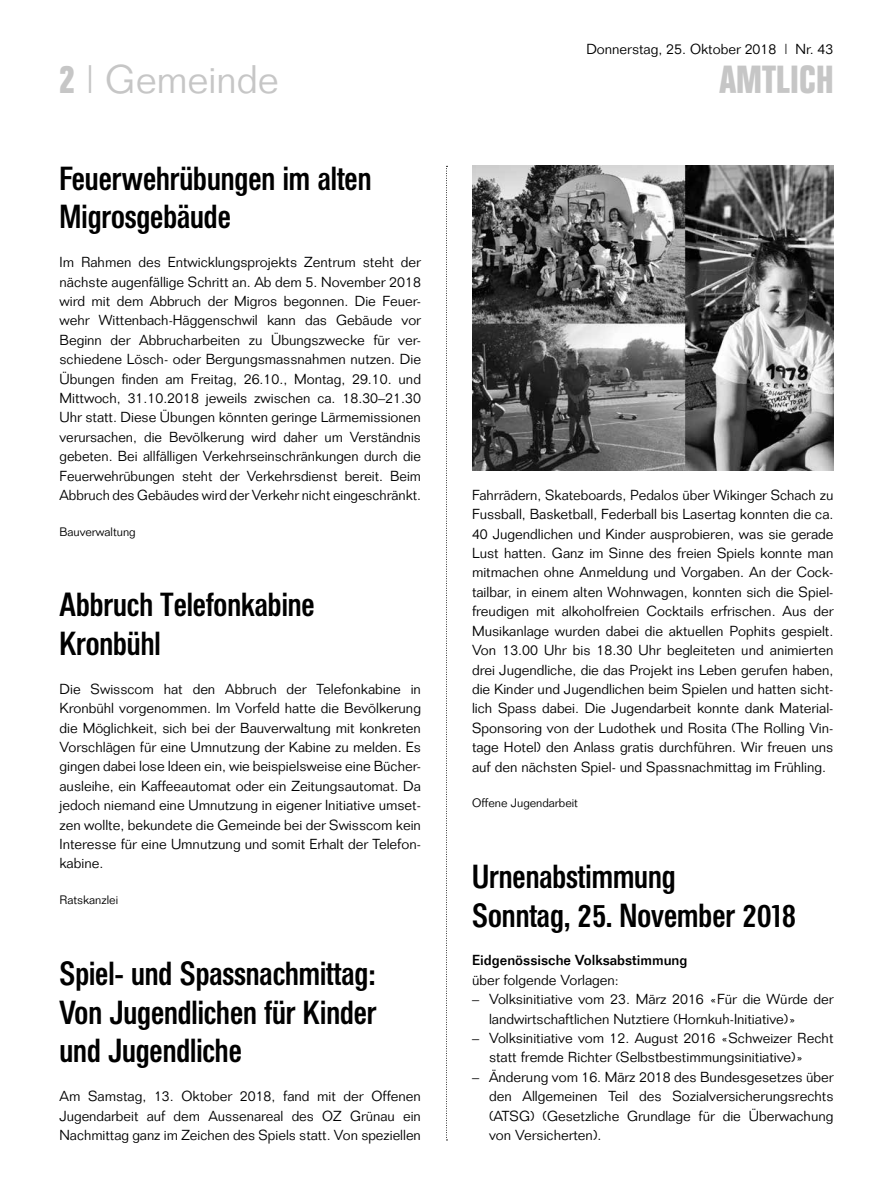
<style>
.page{position:relative;width:893px;height:1191px;background:#fff}
.page>*{position:absolute;margin:0;border:0;box-sizing:border-box;transform-origin:0 0}
.t1{font:300 39px "Folio";color:#c6c6c6}
.t2{font:700 39px "Folio Condensed BQ";letter-spacing:.015em;color:#c6c6c6}
.t3{font:500 33px/38.7px "Folio Condensed BQ";color:#000}
.t4{font:300 14.25px/19.4px "Folio";color:#000;text-align:justify}
.t5{font:500 14.25px "Folio";color:#000}
.t6{font:300 12px "Folio";color:#000}
.s1{font-family:"Folio Condensed BQ";font-weight:700}
</style>
<div class="page">
<svg style="left:446px;top:166px;width:1px;height:974px"></svg>
<img style="left:472px;top:166px;width:361px;height:304px">
<h1 class="t1" style="left:60px;top:56px;width:221px"><span class="s1">2</span> | Gemeinde</h1>
<h2 class="t3" style="left:60px;top:160px;width:313px">Feuerwehrübungen im alten<br>Migrosgebäude</h2>
<p class="t4" style="left:60px;top:252px;width:363px">Im Rahmen des Entwicklungsprojekts Zentrum steht der nächste augenfällige Schritt an. Ab dem 5. November 2018 wird mit dem Abbruch der Migros begonnen. Die Feuer&shy;wehr Wittenbach-Häggenschwil kann das Gebäude vor Beginn der Abbrucharbeiten zu Übungszwecke für ver&shy;schiedene Lösch- oder Bergungsmassnahmen nutzen. Die Übungen finden am Freitag, 26.10., Montag, 29.10. und Mittwoch, 31.10.2018 jeweils zwischen ca. 18.30–21.30<br>Uhr statt. Diese Übungen könnten geringe Lärmemissionen verursachen, die Bevölkerung wird daher um Verständnis gebeten. Bei allfälligen Verkehrseinschränkungen durch die Feuerwehrübungen steht der Verkehrsdienst bereit. Beim Abbruch des Gebäudes wird der Verkehr nicht eingeschränkt.</p>
<p class="t6" style="left:60px;top:524px;width:78px">Bauverwaltung</p>
<h2 class="t3" style="left:60px;top:586px;width:257px">Abbruch Telefonkabine<br>Kronbühl</h2>
<p class="t4" style="left:60px;top:679px;width:363px">Die Swisscom hat den Abbruch der Telefonkabine in Kronbühl vorgenommen. Im Vorfeld hatte die Bevölkerung die Möglichkeit, sich bei der Bauverwaltung mit konkreten Vorschlägen für eine Umnutzung der Kabine zu melden. Es gingen dabei lose Ideen ein, wie beispielsweise eine Bücher&shy;ausleihe, ein Kaffeeautomat oder ein Zeitungsautomat. Da jedoch niemand eine Umnutzung in eigener Initiative umset&shy;zen wollte, bekundete die Gemeinde bei der Swisscom kein Interesse für eine Umnutzung und somit Erhalt der Telefon&shy;kabine.</p>
<p class="t6" style="left:60px;top:893px;width:60px">Ratskanzlei</p>
<h2 class="t3" style="left:60px;top:954px;width:319px;text-align:justify">Spiel- und Spassnachmittag:<br>Von Jugendlichen für Kinder und Jugendliche</h2>
<p class="t4" style="left:60px;top:1086px;width:363px">Am Samstag, 13. Oktober 2018, fand mit der Offenen Jugendarbeit auf dem Aussenareal des OZ Grünau ein Nachmittag ganz im Zeichen des Spiels statt. Von speziellen</p>
<p class="t4" style="left:586px;top:39px;width:249px">Donnerstag, 25. Oktober 2018 | Nr. 43</p>
<h1 class="t2" style="left:719px;top:58px;width:116px">AMTLICH</h1>
<p class="t4" style="left:472px;top:485px;width:363px">Fahrrädern, Skateboards, Pedalos über Wikinger Schach zu Fussball, Basketball, Federball bis Lasertag konnten die ca.<br>40 Jugendlichen und Kinder ausprobieren, was sie gerade Lust hatten. Ganz im Sinne des freien Spiels konnte man mitmachen ohne Anmeldung und Vorgaben. An der Cock&shy;tailbar, in einem alten Wohnwagen, konnten sich die Spiel&shy;freudigen mit alkoholfreien Cocktails erfrischen. Aus der Musikanlage wurden dabei die aktuellen Pophits gespielt.<br>Von 13.00 Uhr bis 18.30 Uhr begleiteten und animierten drei Jugendliche, die das Projekt ins Leben gerufen haben, die Kinder und Jugendlichen beim Spielen und hatten sicht&shy;lich Spass dabei. Die Jugendarbeit konnte dank Material-Sponsoring von der Ludothek und Rosita (The Rolling Vin&shy;tage Hotel) den Anlass gratis durchführen. Wir freuen uns auf den nächsten Spiel- und Spassnachmittag im Frühling.</p>
<p class="t6" style="left:472px;top:796px;width:108px">Offene Jugendarbeit</p>
<h2 class="t3" style="left:472px;top:857px;width:326px">Urnenabstimmung<br>Sonntag, 25. November 2018</h2>
<p class="t5" style="left:472px;top:951px;width:217px">Eidgenössische Volksabstimmung</p>
<p class="t4" style="left:472px;top:970px;width:148px">über folgende Vorlagen:</p>
<p class="t4" style="left:489px;top:989px;width:346px;text-indent:-17px">– Volksinitiative vom 23. März 2016 «Für die Würde der landwirtschaftlichen Nutztiere (Hornkuh-Initiative)»</p>
<p class="t4" style="left:489px;top:1028px;width:346px;text-indent:-17px">– Volksinitiative vom 12. August 2016 «Schweizer Recht statt fremde Richter (Selbstbestimmungsinitiative)»</p>
<p class="t4" style="left:489px;top:1067px;width:346px;text-indent:-17px">– Änderung vom 16. März 2018 des Bundesgesetzes über den Allgemeinen Teil des Sozialversicherungsrechts (ATSG) (Gesetzliche Grundlage für die Überwachung von Versicherten).</p>
</div>
